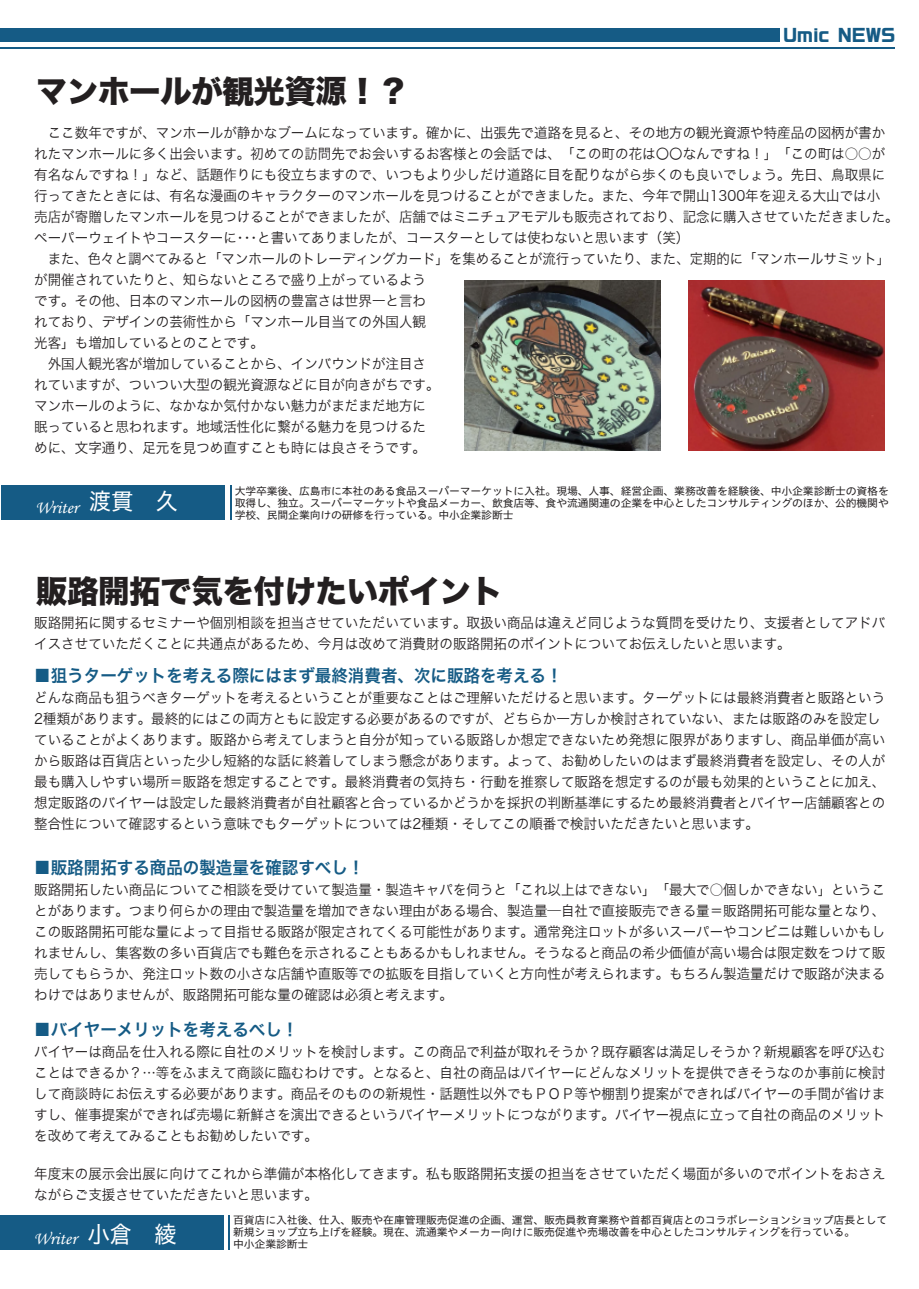
<style>
.page{position:relative;width:919px;height:1289px;background:#fff}
.page>*{position:absolute;margin:0;border:0;box-sizing:border-box;transform-origin:0 0}
.t1{font:31.5px "Hiragino Kaku W8 90 ms RKSJ H";letter-spacing:-.015em;color:#231f20}
.t2{font:23.4px "Hiragino UD Sans Std W4";color:#fff;scale:.96 1}
.t3{font:18px "Monotype Corsiva";color:#fff}
.t4{font:17.25px "Hiragino Kaku W6 90 msp RKSJ H";color:#155b85;scale:.96 1}
.t5{font:700 17.25px "Ro G San Srf Std";letter-spacing:-.015em;color:#155b85;scale:.96 1}
.t6{font:14.1px/21px "Hiragino Kaku W3 90 msp RKSJ H";color:#231f20;scale:.96 1}
.t7{font:14.1px/21px "Hiragino Kaku W3 90 msp RKSJ H";color:#231f20;scale:.95 1}
.t8{font:10.65px/12px "Hiragino UD Sans Std W4";letter-spacing:-.015em;color:#231f20}
</style>
<div class="page">
<div style="left:0;top:28px;width:779px;height:14px;background:#155b85"></div>
<hr style="left:0;top:47px;width:894px;height:2px;background:#155b85">
<div style="left:2px;top:485px;width:223px;height:35px;background:#155b85"></div>
<hr style="left:230px;top:485px;width:1px;height:35px;background:#155b85">
<div style="left:0;top:1215px;width:224px;height:34px;background:#155b85"></div>
<hr style="left:228px;top:1215px;width:2px;height:34px;background:#155b85">
<img style="left:688px;top:280px;width:196px;height:170px">
<img style="left:464px;top:280px;width:196px;height:170px">
<h1 class="t1" style="left:36px;top:75px;width:375px">マンホールが観光資源！？</h1>
<p class="t5" style="left:783px;top:23px;width:118px">Umic NEWS</p>
<p class="t6" style="left:34px;top:122px;width:901px">　ここ数年ですが、マンホールが静かなブームになっています。確かに、出張先で道路を見ると、その地方の観光資源や特産品の図柄が書かれたマンホールに多く出会います。初めての訪問先でお会いするお客様との会話では、「この町の花は〇〇なんですね！」「この町は○○が有名なんですね！」など、話題作りにも役立ちますので、いつもより少しだけ道路に目を配りながら歩くのも良いでしょう。先日、鳥取県に行ってきたときには、有名な漫画のキャラクターのマンホールを見つけることができました。また、今年で開山1300年を迎える大山では小<br>売店が寄贈したマンホールを見つけることができましたが、店舗ではミニチュアモデルも販売されており、記念に購入させていただきました。ペーパーウェイトやコースターに･･･と書いてありましたが、コースターとしては使わないと思います（笑）</p>
<p class="t7" style="left:34px;top:248px;width:902px;text-indent:14px">また、色々と調べてみると「マンホールのトレーディングカード」を集めることが流行っていたり、また、定期的に「マンホールサミット」が開催されていたりと、知らないところで盛り上がっているよう<br>です。その他、日本のマンホールの図柄の豊富さは世界一と言わ<br>れており、デザインの芸術性から「マンホール目当ての外国人観<br>光客」も増加しているとのことです。<br>　外国人観光客が増加していることから、インバウンドが注目さ<br>れていますが、ついつい大型の観光資源などに目が向きがちです。<br>マンホールのように、なかなか気付かない魅力がまだまだ地方に<br>眠っていると思われます。地域活性化に繋がる魅力を見つけるた<br>めに、文字通り、足元を見つめ直すことも時には良さそうです。</p>
<p class="t3" style="left:35px;top:497px;width:44px">Writer</p>
<h2 class="t2" style="left:89px;top:484px;width:94px">渡貫　久</h2>
<p class="t8" style="left:235px;top:484px;width:655px">大学卒業後、広島市に本社のある食品スーパーマーケットに入社。現場、人事、経営企画、業務改善を経験後、中小企業診断士の資格を取得し、独立。スーパーマーケットや食品メーカー、飲食店等、食や流通関連の企業を中心としたコンサルティングのほか、公的機関や</p>
<p class="t8" style="left:235px;top:508px;width:280px">学校、民間企業向けの研修を行っている。中小企業診断士</p>
<h1 class="t1" style="left:36px;top:574px;width:468px">販路開拓で気を付けたいポイント</h1>
<p class="t6" style="left:34px;top:613px;width:887px">販路開拓に関するセミナーや個別相談を担当させていただいています。取扱い商品は違えど同じような質問を受けたり、支援者としてアドバイスさせていただくことに共通点があるため、今月は改めて消費財の販路開拓のポイントについてお伝えしたいと思います。</p>
<p class="t4" style="left:34px;top:666px;width:551px">■狙うターゲットを考える際にはまず最終消費者、次に販路を考える！</p>
<p class="t6" style="left:34px;top:687px;width:887px">どんな商品も狙うべきターゲットを考えるということが重要なことはご理解いただけると思います。ターゲットには最終消費者と販路という2種類があります。最終的にはこの両方ともに設定する必要があるのですが、どちらか一方しか検討されていない、または販路のみを設定していることがよくあります。販路から考えてしまうと自分が知っている販路しか想定できないため発想に限界がありますし、商品単価が高いから販路は百貨店といった少し短絡的な話に終着してしまう懸念があります。よって、お勧めしたいのはまず最終消費者を設定し、その人が最も購入しやすい場所＝販路を想定することです。最終消費者の気持ち・行動を推察して販路を想定するのが最も効果的ということに加え、想定販路のバイヤーは設定した最終消費者が自社顧客と合っているかどうかを採択の判断基準にするため最終消費者とバイヤー店舗顧客との整合性について確認するという意味でもターゲットについては2種類・そしてこの順番で検討いただきたいと思います。</p>
<p class="t4" style="left:34px;top:858px;width:345px">■販路開拓する商品の製造量を確認すべし！</p>
<p class="t6" style="left:34px;top:879px;width:887px;text-align:justify">販路開拓したい商品についてご相談を受けていて製造量・製造キャパを伺うと「これ以上はできない」「最大で○個しかできない」ということがあります。つまり何らかの理由で製造量を増加できない理由がある場合、製造量―自社で直接販売できる量＝販路開拓可能な量となり、この販路開拓可能な量によって目指せる販路が限定されてくる可能性があります。通常発注ロットが多いスーパーやコンビニは難しいかもしれませんし、集客数の多い百貨店でも難色を示されることもあるかもしれません。そうなると商品の希少価値が高い場合は限定数をつけて販売してもらうか、発注ロット数の小さな店舗や直販等での拡販を目指していくと方向性が考えられます。もちろん製造量だけで販路が決まるわけではありませんが、販路開拓可能な量の確認は必須と考えます。</p>
<p class="t4" style="left:34px;top:1021px;width:276px">■バイヤーメリットを考えるべし！</p>
<p class="t6" style="left:34px;top:1042px;width:887px;text-align:justify">バイヤーは商品を仕入れる際に自社のメリットを検討します。この商品で利益が取れそうか？既存顧客は満足しそうか？新規顧客を呼び込むことはできるか？…等をふまえて商談に臨むわけです。となると、自社の商品はバイヤーにどんなメリットを提供できそうなのか事前に検討して商談時にお伝えする必要があります。商品そのものの新規性・話題性以外でもＰＯＰ等や棚割り提案ができればバイヤーの手間が省けますし、催事提案ができれば売場に新鮮さを演出できるというバイヤーメリットにつながります。バイヤー視点に立って自社の商品のメリットを改めて考えてみることもお勧めしたいです。</p>
<p class="t6" style="left:34px;top:1164px;width:887px">年度末の展示会出展に向けてこれから準備が本格化してきます。私も販路開拓支援の担当をさせていただく場面が多いのでポイントをおさえながらご支援させていただきたいと思います。</p>
<h2 class="t2" style="left:87px;top:1215px;width:94px">小倉　綾</h2>
<p class="t8" style="left:233px;top:1213px;width:655px">百貨店に入社後、仕入、販売や在庫管理販売促進の企画、運営、販売員教育業務や首都百貨店とのコラボレーションショップ店長として新規ショップ立ち上げを経験。現在、流通業やメーカー向けに販売促進や売場改善を中心としたコンサルティングを行っている。</p>
<p class="t3" style="left:34px;top:1227px;width:44px">Writer</p>
<p class="t8" style="left:233px;top:1237px;width:77px">中小企業診断士</p>
</div>
